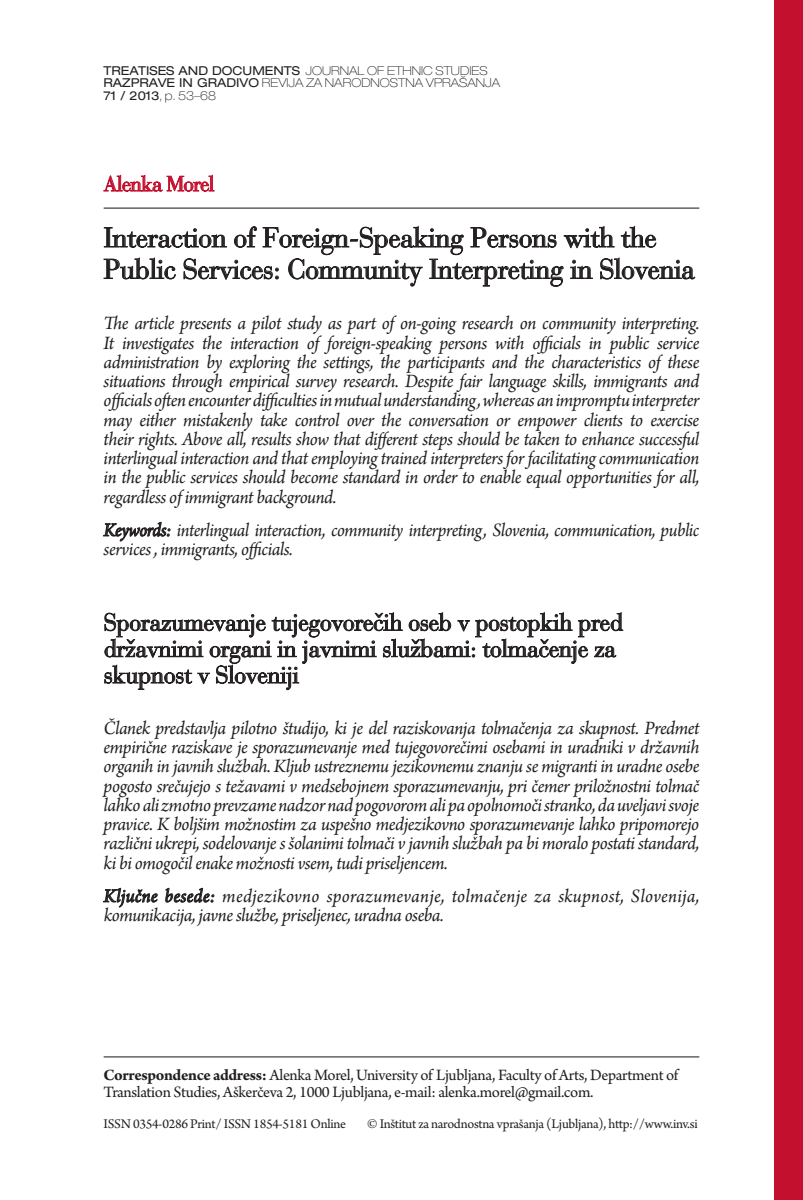
<style>
.page{position:relative;width:803px;height:1200px;background:#fff}
.page>*{position:absolute;margin:0;border:0;box-sizing:border-box;transform-origin:0 0}
.t1{font:27.65px/31.5px "Bauer Bodoni CE";letter-spacing:-.02em;color:#231f20}
.t2{font:23.8px/26.2px "Bauer Bodoni CE";letter-spacing:-.02em;color:#231f20}
.t3{font:21px "Bauer Bodoni CE";letter-spacing:-.04em;color:#c3102f}
.t4{font:italic 19.78px/19.2px "Arno Pro";letter-spacing:-.02em;color:#231f20;text-align:justify}
.t5{font:italic 19.78px/19.2px "Arno Pro";letter-spacing:.01em;color:#231f20}
.t6{font:italic 19.78px/19.2px "Arno Pro";letter-spacing:-.02em;color:#231f20;scale:.95 1}
.t7{font:16.62px/17.5px "Arno Pro";letter-spacing:-.02em;color:#231f20}
.t8{font:14px "Arno Pro";letter-spacing:-.02em;color:#231f20}
.t9{font:100 expanded 12.25px/12.2px "Helvetica Neue LT Pro";color:#231f20}
.s1{font-weight:400}
.s2{font-weight:700}
</style>
<div class="page">
<hr style="left:104px;top:207px;width:595px;height:2px;background:#231f20">
<svg style="left:104px;top:225px;width:591px;height:62px"></svg>
<svg style="left:103px;top:521px;width:67px;height:20px"></svg>
<svg style="left:104px;top:612px;width:519px;height:78px"></svg>
<svg style="left:103px;top:887px;width:55px;height:20px"></svg>
<svg style="left:165px;top:887px;width:49px;height:16px"></svg>
<hr style="left:104px;top:1056px;width:595px;height:1px;background:#231f20">
<svg style="left:104px;top:175px;width:110px;height:17px"></svg>
<div style="left:773px;top:0;width:29px;height:1199px;background:#c3102f"></div>
<p class="t9" style="left:104px;top:65px;width:398px"><span class="s1">TREATISES AND DOCUMENTS</span> JOURNAL OF ETHNIC STUDIES<br><span class="s1">RAZPRAVE IN GRADIVO</span> REVIJA ZA NARODNOSTNA VPRAŠANJA<br><span class="s1">71 / 2013</span>, p. 53–68</p>
<p class="t3" style="left:104px;top:171px;width:112px">Alenka Morel</p>
<h1 class="t1" style="left:104px;top:222px;width:592px">Interaction of Foreign-Speaking Persons with the<br>Public Services: Community Interpreting in Slovenia</h1>
<p class="t4" style="left:104px;top:315px;width:597px">The article presents a pilot study as part of on-going research on community interpreting.<br>It investigates the interaction of foreign-speaking persons with officials in public service administration by exploring the settings, the participants and the characteristics of these situations through empirical survey research. Despite fair language skills, immigrants and officials often encounter difficulties in mutual understanding, whereas an impromptu interpreter may either mistakenly take control over the conversation or empower clients to exercise their rights. Above all, results show that different steps should be taken to enhance successful interlingual interaction and that employing trained interpreters for facilitating communication in the public services should become standard in order to enable equal opportunities for all, regardless of immigrant background.</p>
<p class="t6" style="left:104px;top:521px;width:628px">Keywords: interlingual interaction, community interpreting, Slovenia, communication, public services , immigrants, officials.</p>
<p class="t2" style="left:104px;top:609px;width:521px">Sporazumevanje tujegovorečih oseb v postopkih pred državnimi organi in javnimi službami: tolmačenje za skupnost v Sloveniji</p>
<p class="t4" style="left:104px;top:719px;width:597px">Članek predstavlja pilotno študijo, ki je del raziskovanja tolmačenja za skupnost. Predmet empirične raziskave je sporazumevanje med tujegovorečimi osebami in uradniki v državnih organih in javnih službah. Kljub ustreznemu jezikovnemu znanju se migranti in uradne osebe pogosto srečujejo s težavami v medsebojnem sporazumevanju, pri čemer priložnostni tolmač lahko ali zmotno prevzame nadzor nad pogovorom ali pa opolnomoči stranko, da uveljavi svoje pravice. K boljšim možnostim za uspešno medjezikovno sporazumevanje lahko pripomorejo različni ukrepi, sodelovanje s šolanimi tolmači v javnih službah pa bi moralo postati standard, ki bi omogočil enake možnosti vsem, tudi priseljencem.</p>
<p class="t5" style="left:104px;top:887px;width:597px">Ključne besede: medjezikovno sporazumevanje, tolmačenje za skupnost, Slovenija, komunikacija, javne službe, priseljenec, uradna oseba.</p>
<p class="t7" style="left:104px;top:1066px;width:576px"><span class="s2">Correspondence address:</span> Alenka Morel, University of Ljubljana, Faculty of Arts, Department of<br>Translation Studies, Aškerčeva 2, 1000 Ljubljana, e-mail: alenka.morel@gmail.com.</p>
<p class="t8" style="left:104px;top:1115px;width:244px">ISSN 0354-0286 Print/ ISSN 1854-5181 Online</p>
<p class="t8" style="left:367px;top:1115px;width:332px">© Inštitut za narodnostna vprašanja (Ljubljana), http://www.inv.si</p>
</div>
